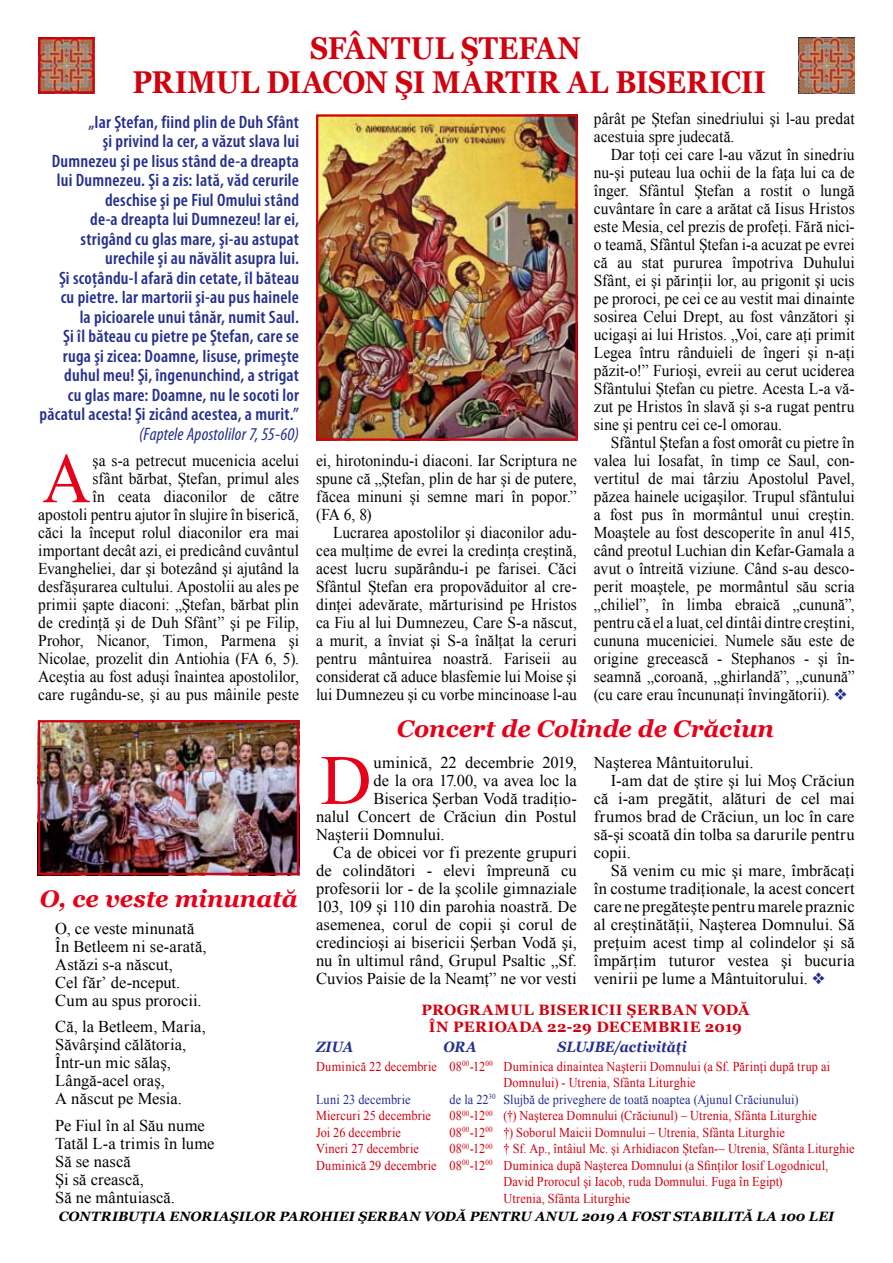
<style>
.page{position:relative;width:893px;height:1263px;background:#fff}
.page>*{position:absolute;margin:0;border:0;box-sizing:border-box;transform-origin:0 0}
.t1{font:70.8px "Times New Roman";color:#e60019;scale:.94 1}
.t2{font:70.8px "Times New Roman";color:#e60019}
.t3{font:700 31.5px/34.5px "Georgia";letter-spacing:.005em;color:#d1010e;text-align:center;scale:.89 1}
.t4{font:italic 700 24px "Georgia";letter-spacing:-.005em;color:#e60019}
.t5{font:600 condensed 18px/19.5px "Myriad Pro";letter-spacing:.015em;color:#242f8d;text-align:right}
.t6{font:italic condensed 18px "Myriad Pro";letter-spacing:.005em;color:#242f8d}
.t7{font:16.5px/18px "Times New Roman";letter-spacing:.005em;color:#000;text-align:justify;scale:.94 1}
.t8{font:16.5px/18px "Times New Roman";letter-spacing:.005em;color:#000}
.t9{font:700 15px/16.5px "Georgia";letter-spacing:.025em;color:#d1010e}
.t10{font:italic 700 15px "Georgia";color:#242f8d;scale:.91 1}
.t11{font:13.5px/16.5px "Times New Roman";letter-spacing:.01em;color:#d1010e;scale:.91 1}
.t12{font:italic 700 13.5px "Georgia";letter-spacing:.005em;color:#000}
.t13{font:13.5px "Times New Roman";letter-spacing:.01em;color:#242f8d;scale:.91 1}
.s1{color:#242f8d}
</style>
<div class="page">
<img style="left:41px;top:723px;width:255px;height:149px">
<div style="left:38px;top:720px;width:261px;height:155px;border:2px solid #d1010e"></div>
<img style="left:41px;top:40px;width:51px;height:51px">
<div style="left:38px;top:37px;width:57px;height:57px;border:2px solid #d1010e"></div>
<img style="left:798px;top:37px;width:57px;height:57px">
<img style="left:319px;top:117px;width:256px;height:321px">
<div style="left:316px;top:114px;width:262px;height:327px;border:2px solid #d1010e"></div>
<h2 class="t3" style="left:132px;top:31px;width:713px">SFÂNTUL ŞTEFAN<br>PRIMUL DIACON ŞI MARTIR AL BISERICII</h2>
<p class="t5" style="left:40px;top:112px;width:261px">„Iar Ştefan, fiind plin de Duh Sfânt<br>şi privind la cer, a văzut slava lui Dumnezeu şi pe Iisus stând de-a dreapta lui Dumnezeu. Şi a zis: Iată, văd cerurile deschise şi pe Fiul Omului stând<br>de-a dreapta lui Dumnezeu! Iar ei, strigând cu glas mare, şi-au astupat urechile şi au năvălit asupra lui.<br>Şi scoţându-l afară din cetate, îl băteau<br>cu pietre. Iar martorii şi-au pus hainele<br>la picioarele unui tânăr, numit Saul.<br>Şi îl băteau cu pietre pe Ştefan, care se ruga şi zicea: Doamne, Iisuse, primeşte duhul meu! Şi, îngenunchind, a strigat<br>cu glas mare: Doamne, nu le socoti lor păcatul acesta! Şi zicând acestea, a murit.”</p>
<p class="t6" style="left:139px;top:423px;width:161px">(Faptele Apostolilor 7, 55-60)</p>
<h1 class="t1" style="left:43px;top:431px;width:53px">A</h1>
<p class="t7" style="left:38px;top:451px;width:279px;text-align:right">şa s-a petrecut mucenicia acelui<br>sfânt bărbat, Ştefan, primul ales<br>în ceata diaconilor de către<br>apostoli pentru ajutor în slujire în biserică, căci la început rolul diaconilor era mai important decât azi, ei predicând cuvântul Evangheliei, dar şi botezând şi ajutând la desfăşurarea cultului. Apostolii au ales pe primii şapte diaconi: „Ştefan, bărbat plin de credinţă şi de Duh Sfânt” şi pe Filip, Prohor, Nicanor, Timon, Parmena şi Nicolae, prozelit din Antiohia (FA 6, 5).<br>Aceştia au fost aduşi înaintea apostolilor, care rugându-se, şi au pus mâinile peste</p>
<p class="t7" style="left:316px;top:451px;width:279px">ei, hirotonindu-i diaconi. Iar Scriptura ne spune că „Ştefan, plin de har şi de putere, făcea minuni şi semne mari în popor.” (FA 6, 8)</p>
<p class="t7" style="left:316px;top:523px;width:279px;text-indent:17px">Lucrarea apostolilor şi diaconilor adu&shy;cea mulţime de evrei la credinţa creştină, acest lucru supărându-i pe farisei. Căci Sfântul Ştefan era propovăduitor al cre&shy;dinţei adevărate, mărturisind pe Hristos ca Fiu al lui Dumnezeu, Care S-a născut, a murit, a înviat şi S-a înălţat la ceruri pentru mântuirea noastră. Fariseii au considerat că aduce blasfemie lui Moise şi lui Dumnezeu şi cu vorbe mincinoase l-au</p>
<p class="t7" style="left:594px;top:109px;width:279px">pârât pe Ştefan sinedriului şi l-au predat acestuia spre judecată.</p>
<p class="t7" style="left:594px;top:145px;width:279px;text-indent:17px">Dar toţi cei care l-au văzut în sinedriu nu-şi puteau lua ochii de la faţa lui ca de înger. Sfântul Ştefan a rostit o lungă cuvântare în care a arătat că Iisus Hristos este Mesia, cel prezis de profeţi. Fără nici&shy;o teamă, Sfântul Ştefan i-a acuzat pe evrei că au stat pururea împotriva Duhului Sfânt, ei şi părinţii lor, au prigonit şi ucis pe proroci, pe cei ce au vestit mai dinainte sosirea Celui Drept, au fost vânzători şi ucigaşi ai lui Hristos. „Voi, care aţi primit Legea întru rânduieli de îngeri şi n-aţi păzit-o!” Furioşi, evreii au cerut uciderea Sfântului Ştefan cu pietre. Acesta L-a vă&shy;zut pe Hristos în slavă şi s-a rugat pentru sine şi pentru cei ce-l omorau.</p>
<p class="t7" style="left:594px;top:433px;width:279px;text-indent:17px">Sfântul Ştefan a fost omorât cu pietre în valea lui Iosafat, în timp ce Saul, con&shy;vertitul de mai târziu Apostolul Pavel, păzea hainele ucigaşilor. Trupul sfântului a fost pus în mormântul unui creştin.<br>Moaştele au fost descoperite în anul 415, când preotul Luchian din Kefar-Gamala a avut o întreită viziune. Când s-au desco&shy;perit moaştele, pe mormântul său scria „chiliel”, în limba ebraică „cunună”, pentru că el a luat, cel dintâi dintre creştini, cununa muceniciei. Numele său este de origine grecească - Stephanos - şi în&shy;seamnă „coroană, „ghirlandă”, „cunună” (cu care erau încununaţi învingătorii). <span class="s1">❖</span></p>
<h3 class="t4" style="left:40px;top:885px;width:259px">O, ce veste minunată</h3>
<p class="t8" style="left:55px;top:919px;width:153px">O, ce veste minunată<br>În Betleem ni se-arată,<br>Astăzi s-a născut,<br>Cel făr’ de-nceput.<br>Cum au spus prorocii.</p>
<p class="t8" style="left:55px;top:1017px;width:152px">Că, la Betleem, Maria,<br>Săvârşind călătoria,<br>Într-un mic sălaş,<br>Lângă-acel oraş,<br>A născut pe Mesia.</p>
<p class="t8" style="left:55px;top:1116px;width:161px">Pe Fiul în al Său nume<br>Tatăl L-a trimis în lume<br>Să se nască<br>Şi să crească,<br>Să ne mântuiască.</p>
<h3 class="t4" style="left:397px;top:715px;width:379px">Concert de Colinde de Crăciun</h3>
<h1 class="t2" style="left:320px;top:733px;width:53px">D</h1>
<p class="t8" style="left:374px;top:753px;width:205px">uminică, 22 decembrie 2019,</p>
<p class="t8" style="left:374px;top:771px;width:205px">de la ora 17.00, va avea loc la</p>
<p class="t8" style="left:374px;top:789px;width:205px">Biserica Şerban Vodă tradiţio-</p>
<p class="t8" style="left:316px;top:807px;width:262px">nalul Concert de Crăciun din Postul</p>
<p class="t8" style="left:316px;top:825px;width:130px">Naşterii Domnului.</p>
<p class="t8" style="left:333px;top:843px;width:245px">Ca de obicei vor fi prezente grupuri</p>
<p class="t8" style="left:316px;top:861px;width:262px">de colindători - elevi împreună cu</p>
<p class="t8" style="left:316px;top:879px;width:262px">profesorii lor - de la şcolile gimnaziale</p>
<p class="t8" style="left:316px;top:897px;width:262px">103, 109 şi 110 din parohia noastră. De</p>
<p class="t8" style="left:316px;top:915px;width:262px">asemenea, corul de copii şi corul de</p>
<p class="t8" style="left:316px;top:933px;width:262px">credincioşi ai bisericii Şerban Vodă şi,</p>
<p class="t8" style="left:316px;top:951px;width:262px">nu în ultimul rând, Grupul Psaltic „Sf.</p>
<p class="t8" style="left:316px;top:969px;width:262px">Cuvios Paisie de la Neamţ” ne vor vesti</p>
<p class="t8" style="left:594px;top:753px;width:161px">Naşterea Mântuitorului.</p>
<p class="t8" style="left:611px;top:771px;width:245px">I-am dat de ştire şi lui Moş Crăciun</p>
<p class="t8" style="left:594px;top:789px;width:262px">că i-am pregătit, alături de cel mai</p>
<p class="t8" style="left:594px;top:807px;width:262px">frumos brad de Crăciun, un loc în care</p>
<p class="t8" style="left:594px;top:825px;width:262px">să-şi scoată din tolba sa darurile pentru</p>
<p class="t8" style="left:594px;top:843px;width:38px">copii.</p>
<p class="t8" style="left:611px;top:861px;width:245px">Să venim cu mic şi mare, îmbrăcaţi</p>
<p class="t8" style="left:594px;top:879px;width:262px">în costume tradiţionale, la acest concert</p>
<p class="t8" style="left:594px;top:897px;width:262px">care ne pregăteşte pentru marele praznic</p>
<p class="t8" style="left:594px;top:915px;width:262px">al creştinătăţii, Naşterea Domnului. Să</p>
<p class="t8" style="left:594px;top:933px;width:262px">preţuim acest timp al colindelor şi să</p>
<p class="t8" style="left:594px;top:951px;width:262px">împărţim tuturor vestea şi bucuria</p>
<p class="t8" style="left:594px;top:969px;width:233px">venirii pe lume a Mântuitorului. <span class="s1">❖</span></p>
<p class="t9" style="left:429px;top:1001px;width:322px;text-indent:-7px">PROGRAMUL BISERICII ŞERBAN VODĂ<br>ÎN PERI</p>
<p class="t9" style="left:495px;top:1018px;width:26px">OADA</p>
<p class="t9" style="left:547px;top:1018px;width:134px">22-29 DECEMBRIE</p>
<p class="t9" style="left:705px;top:1018px;width:39px">2019</p>
<p class="t10" style="left:316px;top:1038px;width:42px">ZIUA</p>
<p class="t10" style="left:444px;top:1038px;width:38px">ORA</p>
<p class="t10" style="left:558px;top:1038px;width:143px">SLUJBE/activităţi</p>
<p class="t11" style="left:504px;top:1058px;width:360px;text-indent:-187px">Duminică 22 decembrie 08<sup>00</sup>-12<sup>00</sup> Duminica dinaintea Naşterii Domnului (a Sf. Părinţi după trup ai<br>Domnului) - Utrenia, Sfânta Liturghie</p>
<p class="t13" style="left:316px;top:1090px;width:105px">Luni 23 decembrie</p>
<p class="t13" style="left:450px;top:1090px;width:385px">de la 22<sup>30</sup> Slujbă de priveghere de toată noaptea (Ajunul Crăciunului)</p>
<p class="t11" style="left:316px;top:1107px;width:128px">Miercuri 25 decembrie</p>
<p class="t11" style="left:450px;top:1107px;width:405px">08<sup>00</sup>-12<sup>00</sup> (†) Naşterea Domnului (Crăciunul) – Utrenia, Sfânta Liturghie</p>
<p class="t11" style="left:316px;top:1124px;width:95px">Joi 26 decembrie</p>
<p class="t11" style="left:450px;top:1124px;width:370px">08<sup>00</sup>-12<sup>00</sup> †) Soborul Maicii Domnului – Utrenia, Sfânta Liturghie</p>
<p class="t11" style="left:316px;top:1140px;width:114px">Vineri 27 decembrie</p>
<p class="t11" style="left:450px;top:1140px;width:447px">08<sup>00</sup>-12<sup>00</sup> † Sf. Ap., întâiul Mc. şi Arhidiacon Ştefan-– Utrenia, Sfânta Liturghie</p>
<p class="t11" style="left:316px;top:1157px;width:564px">Duminică 29 decembrie 08<sup>00</sup>-12<sup>00</sup> Duminica după Naşterea Domnului (a Sfinţilor Iosif Logodnicul,</p>
<p class="t11" style="left:504px;top:1173px;width:308px">David Prorocul şi Iacob, ruda Domnului. Fuga în Egipt)</p>
<p class="t11" style="left:504px;top:1190px;width:141px">Utrenia, Sfânta Liturghie</p>
<p class="t12" style="left:59px;top:1208px;width:777px">CONTRIBUŢIA ENORIAŞILOR PAROHIEI ŞERBAN VODĂ PENTRU ANUL 2019 A FOST STABILITĂ LA 100 LEI</p>
</div>
